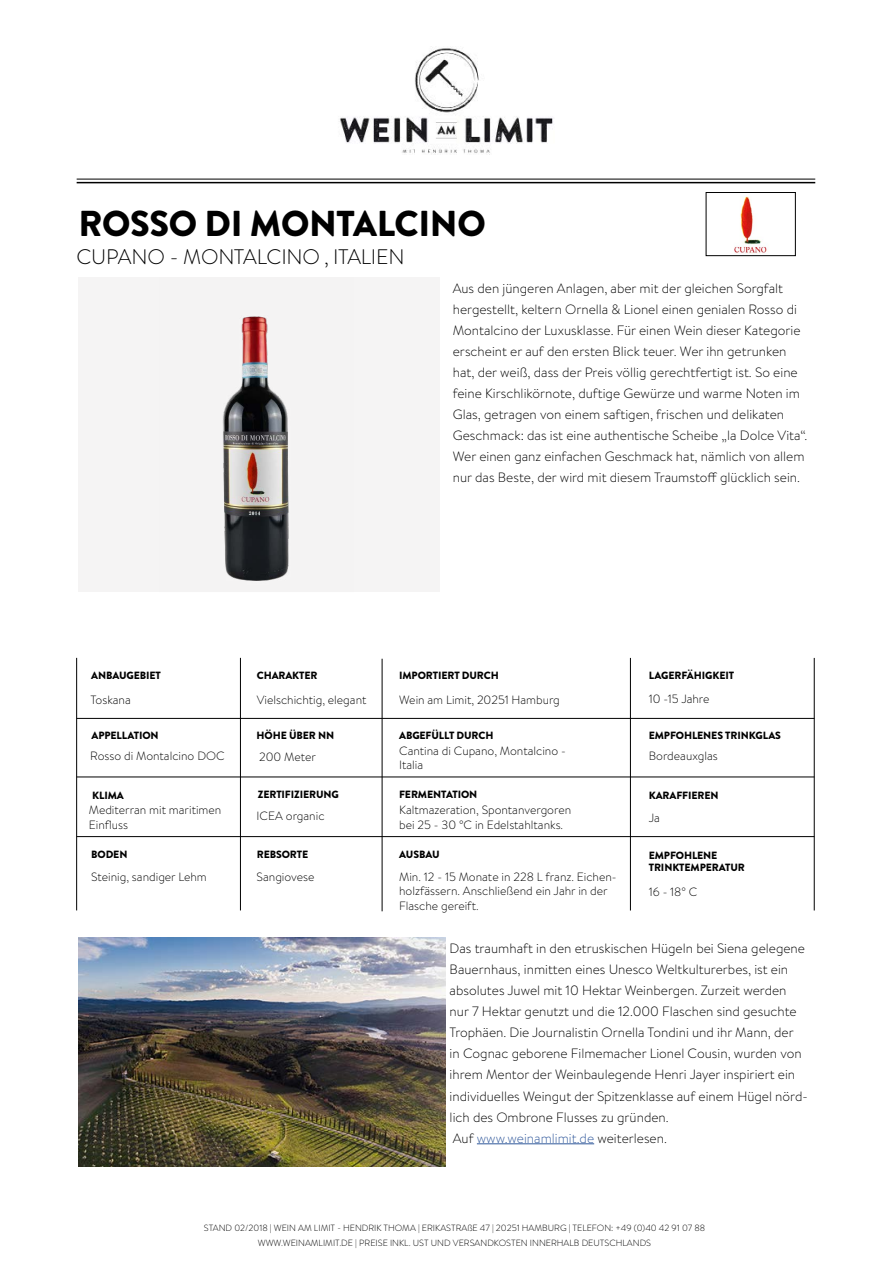
<style>
.page{position:relative;width:893px;height:1263px;background:#fff}
.page>*{position:absolute;margin:0;border:0;box-sizing:border-box;transform-origin:0 0}
.t1{font:900 36px "Brandon Grotesque";letter-spacing:-.01em;color:#000}
.t2{font:300 21px "Brandon Grotesque";letter-spacing:-.01em;color:#000}
.t3{font:300 13.5px/21px "Brandon Text";color:#000}
.t4{font:300 12px/14.4px "Brandon Text";color:#000}
.t5{font:900 10.5px/12.6px "Brandon Grotesque";letter-spacing:-.01em;color:#000}
.t6{font:300 9px/15px "Brandon Text";color:#000;text-align:center}
.s1{color:#30589b}
</style>
<div class="page">
<div style="left:78px;top:277px;width:362px;height:314px;background:#f5f4f4"></div>
<img style="left:160px;top:316px;width:194px;height:276px">
<hr style="left:477px;top:1143px;width:117px;height:1px;background:#30589b">
<img style="left:78px;top:938px;width:368px;height:228px">
<hr style="left:77px;top:182px;width:738px;height:1px;background:#000">
<img style="left:340px;top:48px;width:213px;height:106px">
<hr style="left:77px;top:179px;width:738px;height:1px;background:#000">
<img style="left:734px;top:196px;width:33px;height:58px">
<div style="left:706px;top:192px;width:89px;height:64px;border:1px solid #000"></div>
<hr style="left:240px;top:658px;width:1px;height:252px;background:#000">
<hr style="left:76px;top:658px;width:1px;height:252px;background:#000">
<hr style="left:382px;top:659px;width:1px;height:252px;background:#000">
<hr style="left:77px;top:718px;width:737px;height:1px;background:#000">
<hr style="left:77px;top:777px;width:737px;height:1px;background:#000">
<hr style="left:77px;top:836px;width:737px;height:1px;background:#000">
<hr style="left:630px;top:658px;width:1px;height:252px;background:#000">
<hr style="left:814px;top:658px;width:1px;height:252px;background:#000">
<h1 class="t1" style="left:78px;top:198px;width:409px">ROSSO DI MONTALCINO</h1>
<h2 class="t2" style="left:76px;top:243px;width:330px">CUPANO - MONTALCINO , ITALIEN</h2>
<p class="t3" style="left:453px;top:277px;width:356px">Aus den jüngeren Anlagen, aber mit der gleichen Sorgfalt hergestellt, keltern Ornella &amp; Lionel einen genialen Rosso di Montalcino der Luxusklasse. Für einen Wein dieser Kategorie erscheint er auf den ersten Blick teuer. Wer ihn getrunken hat, der weiß, dass der Preis völlig gerechtfertigt ist. So eine feine Kirschlikörnote, duftige Gewürze und warme Noten im Glas, getragen von einem saftigen, frischen und delikaten Geschmack: das ist eine authentische Scheibe „la Dolce Vita“.<br>Wer einen ganz einfachen Geschmack hat, nämlich von allem nur das Beste, der wird mit diesem Traumstoff glücklich sein.</p>
<p class="t5" style="left:91px;top:669px;width:71px">ANBAUGEBIET</p>
<p class="t5" style="left:257px;top:669px;width:62px">CHARAKTER</p>
<p class="t5" style="left:399px;top:669px;width:101px">IMPORTIERT DURCH</p>
<p class="t5" style="left:649px;top:669px;width:87px">LAGERFÄHIGKEIT</p>
<p class="t4" style="left:90px;top:692px;width:42px">Toskana</p>
<p class="t4" style="left:257px;top:692px;width:111px">Vielschichtig, elegant</p>
<p class="t4" style="left:399px;top:692px;width:162px">Wein am Limit, 20251 Hamburg</p>
<p class="t4" style="left:649px;top:691px;width:62px">10 -15 Jahre</p>
<p class="t5" style="left:92px;top:729px;width:69px">APPELLATION</p>
<p class="t5" style="left:257px;top:729px;width:79px">HÖHE ÜBER NN</p>
<p class="t5" style="left:399px;top:730px;width:96px">ABGEFÜLLT DURCH</p>
<p class="t5" style="left:649px;top:730px;width:134px">EMPFOHLENES TRINKGLAS</p>
<p class="t4" style="left:90px;top:748px;width:136px">Rosso di Montalcino DOC</p>
<p class="t4" style="left:259px;top:749px;width:58px">200 Meter</p>
<p class="t4" style="left:399px;top:743px;width:168px">Cantina di Cupano, Montalcino -<br>Italia</p>
<p class="t4" style="left:649px;top:748px;width:70px">Bordeauxglas</p>
<p class="t5" style="left:92px;top:789px;width:33px">KLIMA</p>
<p class="t5" style="left:258px;top:788px;width:83px">ZERTIFIZIERUNG</p>
<p class="t5" style="left:399px;top:788px;width:80px">FERMENTATION</p>
<p class="t5" style="left:649px;top:789px;width:71px">KARAFFIEREN</p>
<p class="t4" style="left:89px;top:802px;width:134px">Mediterran mit maritimen<br>Einfluss</p>
<p class="t4" style="left:257px;top:808px;width:69px">ICEA organic</p>
<p class="t4" style="left:399px;top:802px;width:174px">Kaltmazeration, Spontanvergoren bei 25 - 30 °C in Edelstahltanks.</p>
<p class="t4" style="left:649px;top:811px;width:13px">Ja</p>
<p class="t5" style="left:91px;top:848px;width:38px">BODEN</p>
<p class="t5" style="left:257px;top:848px;width:53px">REBSORTE</p>
<p class="t4" style="left:91px;top:869px;width:117px">Steinig, sandiger Lehm</p>
<p class="t4" style="left:257px;top:869px;width:59px">Sangiovese</p>
<p class="t5" style="left:399px;top:848px;width:42px">AUSBAU</p>
<p class="t4" style="left:399px;top:869px;width:219px">Min. 12 - 15 Monate in 228 L franz. Eichen&shy;holzfässern. Anschließend ein Jahr in der<br>Flasche gereift.</p>
<p class="t5" style="left:649px;top:849px;width:98px">EMPFOHLENE<br>TRINKTEMPERATUR</p>
<p class="t4" style="left:649px;top:884px;width:50px">16 - 18° C</p>
<p class="t3" style="left:450px;top:938px;width:360px">Das traumhaft in den etruskischen Hügeln bei Siena gelegene Bauernhaus, inmitten eines Unesco Weltkulturerbes, ist ein absolutes Juwel mit 10 Hektar Weinbergen. Zurzeit werden nur 7 Hektar genutzt und die 12.000 Flaschen sind gesuchte Trophäen. Die Journalistin Ornella Tondini und ihr Mann, der<br>in Cognac geborene Filmemacher Lionel Cousin, wurden von ihrem Mentor der Weinbaulegende Henri Jayer inspiriert ein individuelles Weingut der Spitzenklasse auf einem Hügel nörd&shy;lich des Ombrone Flusses zu gründen.<br>Auf <span class="s1">www.weinamlimit.de</span> weiterlesen.</p>
<p class="t6" style="left:204px;top:1220px;width:503px">STAND 02/2018 | WEIN AM LIMIT - HENDRIK THOMA | ERIKASTRAßE 47 | 20251 HAMBURG | TELEFON: +49 (0)40 42 91 07 88<br>WWW.WEINAMLIMIT.DE | PREISE INKL. UST UND VERSANDKOSTEN INNERHALB DEUTSCHLANDS</p>
</div>
